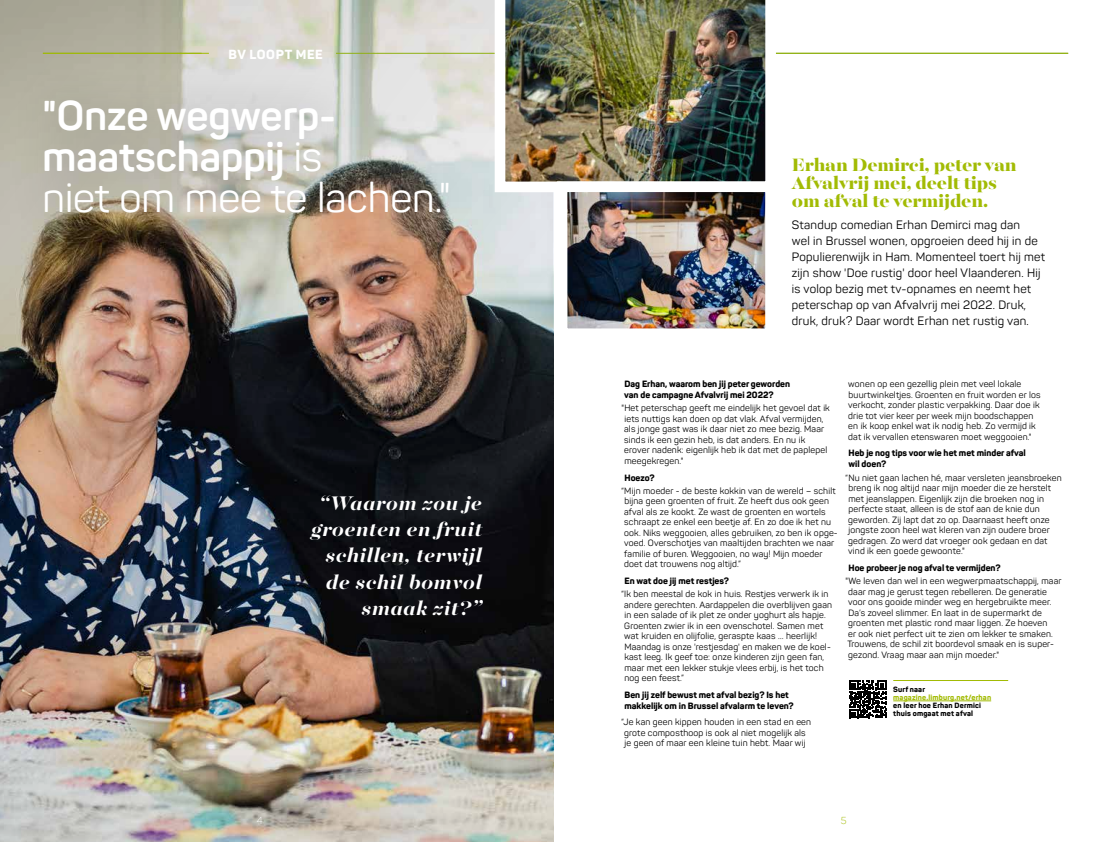
<style>
.page{position:relative;width:1106px;height:842px;background:#fff}
.page>*{position:absolute;margin:0;border:0;box-sizing:border-box;transform-origin:0 0}
.t1{font:700 41.1px/41px "Panton";color:#fff}
.t2{font:italic 700 21.9px/26.3px "Majesti Banner";letter-spacing:.02em;color:#fff;text-align:right}
.t3{font:800 20px/18px "Majesti Banner";letter-spacing:-.01em;color:#a2bb04}
.t4{font:800 13px "Panton";letter-spacing:.05em;color:#fff}
.t5{font:12px/16px "Panton";letter-spacing:.02em;color:#000}
.t6{font:300 10px "Panton";color:#fff}
.t7{font:300 10px "Panton";color:#a2bb04}
.t8{font:9px/10.5px "Panton";letter-spacing:.02em;color:#000}
.t9{font:800 9px/11px "Panton";color:#000}
.t10{font:800 7.5px/8px "Panton";letter-spacing:.02em;color:#000}
.t11{font:800 7.5px "Panton";letter-spacing:.02em;color:#a2bb04}
.s1{font-weight:400}
</style>
<div class="page">
<img style="left:0;top:0;width:553px;height:842px">
<hr style="left:43px;top:53px;width:166px;height:1px;background:#a2bb04">
<div style="left:5px;top:61px;width:482px;height:194px;background:#000;opacity:.27"></div>
<hr style="left:336px;top:53px;width:732px;height:1px;background:#8fb010">
<img style="left:494px;top:0;width:282px;height:192px">
<img style="left:569px;top:193px;width:195px;height:134px">
<div style="left:557px;top:181px;width:219px;height:158px;border:11px solid #fff"></div>
<hr style="left:893px;top:680px;width:115px;height:1px;background:#a2bb04">
<hr style="left:893px;top:701px;width:98px;height:1px;background:#a2bb04">
<svg style="left:849px;top:680px;width:38px;height:39px"></svg>
<svg style="left:849px;top:681px;width:37px;height:37px"></svg>
<h3 class="t4" style="left:228px;top:47px;width:96px">BV LOOPT MEE</h3>
<h1 class="t1" style="left:43px;top:95px;width:410px">"Onze wegwerp&shy;maatschappij <span class="s1">is<br>niet om mee te lachen."</span></h1>
<h2 class="t2" style="left:311px;top:491px;width:172px">“Waarom zou je groenten en fruit schillen, terwijl de schil bomvol smaak zit?”</h2>
<p class="t6" style="left:257px;top:814px;width:7px">4</p>
<h3 class="t3" style="left:792px;top:157px;width:226px">Erhan Demirci, peter van<br>Afvalvrij mei, deelt tips om afval te vermijden.</h3>
<p class="t5" style="left:792px;top:216px;width:254px">Standup comedian Erhan Demirci mag dan<br>wel in Brussel wonen, opgroeien deed hij in de Populierenwijk in Ham. Momenteel toert hij met zijn show 'Doe rustig' door heel Vlaanderen. Hij is volop bezig met tv-opnames en neemt het peterschap op van Afvalvrij mei 2022. Druk, druk, druk? Daar wordt Erhan net rustig van.</p>
<p class="t9" style="left:624px;top:378px;width:167px">Dag Erhan, waarom ben jij peter geworden van de campagne Afvalvrij mei 2022?</p>
<p class="t8" style="left:621px;top:403px;width:210px">"Het peterschap geeft me eindelijk het gevoel dat ik iets nuttigs kan doen op dat vlak. Afval vermijden, als jonge gast was ik daar niet zo mee bezig. Maar sinds ik een gezin heb, is dat anders. En nu ik erover nadenk: eigenlijk heb ik dat met de paplepel meegekregen."</p>
<p class="t9" style="left:624px;top:472px;width:32px">Hoezo?</p>
<p class="t8" style="left:624px;top:485px;width:215px;text-indent:-3px">“Mijn moeder - de beste kokkin van de wereld – schilt bijna geen groenten of fruit. Ze heeft dus ook geen afval als ze kookt. Ze wast de groenten en wortels schraapt ze enkel een beetje af. En zo doe ik het nu ook. Niks weggooien, alles gebruiken, zo ben ik opge&shy;voed. Overschotjes van maaltijden brachten we naar familie of buren. Weggooien, no way! Mijn moeder doet dat trouwens nog altijd.”</p>
<p class="t9" style="left:624px;top:575px;width:106px">En wat doe jij met restjes?</p>
<p class="t8" style="left:624px;top:589px;width:209px;text-indent:-3px">“Ik ben meestal de kok in huis. Restjes verwerk ik in andere gerechten. Aardappelen die overblijven gaan in een salade of ik plet ze onder yoghurt als hapje.<br>Groenten zwier ik in een ovenschotel. Samen met wat kruiden en olijfolie, geraspte kaas … heerlijk!<br>Maandag is onze 'restjesdag' en maken we de koel&shy;kast leeg. Ik geef toe: onze kinderen zijn geen fan, maar met een lekker stukje vlees erbij, is het toch nog een feest.”</p>
<p class="t9" style="left:624px;top:689px;width:171px">Ben jij zelf bewust met afval bezig? Is het makkelijk om in Brussel afvalarm te leven?</p>
<p class="t8" style="left:621px;top:717px;width:191px;text-align:center">“Je kan geen kippen houden in een stad en een grote composthoop is ook al niet mogelijk als je geen of maar een kleine tuin hebt. Maar wij</p>
<p class="t8" style="left:848px;top:379px;width:194px">wonen op een gezellig plein met veel lokale buurtwinkeltjes. Groenten en fruit worden er los verkocht, zonder plastic verpakking. Daar doe ik drie tot vier keer per week mijn boodschappen en ik koop enkel wat ik nodig heb. Zo vermijd ik dat ik vervallen etenswaren moet weggooien."</p>
<p class="t9" style="left:848px;top:447px;width:179px">Heb je nog tips voor wie het met minder afval wil doen?</p>
<p class="t8" style="left:848px;top:472px;width:215px;text-indent:-3px">“Nu niet gaan lachen hé, maar versleten jeansbroeken breng ik nog altijd naar mijn moeder die ze herstelt met jeanslappen. Eigenlijk zijn die broeken nog in perfecte staat, alleen is de stof aan de knie dun geworden. Zij lapt dat zo op. Daarnaast heeft onze jongste zoon heel wat kleren van zijn oudere broer gedragen. Zo werd dat vroeger ook gedaan en dat vind ik een goede gewoonte."</p>
<p class="t9" style="left:848px;top:562px;width:153px">Hoe probeer je nog afval te vermijden?</p>
<p class="t8" style="left:845px;top:576px;width:217px">"We leven dan wel in een wegwerpmaatschappij, maar daar mag je gerust tegen rebelleren. De generatie voor ons gooide minder weg en hergebruikte meer.<br>Da’s zoveel slimmer. En laat in de supermarkt de groenten met plastic rond maar liggen. Ze hoeven<br>er ook niet perfect uit te zien om lekker te smaken.<br>Trouwens, de schil zit boordevol smaak en is super&shy;gezond. Vraag maar aan mijn moeder."</p>
<p class="t10" style="left:893px;top:685px;width:33px">Surf naar</p>
<p class="t11" style="left:893px;top:693px;width:99px">magazine.limburg.net/erhan</p>
<p class="t10" style="left:893px;top:701px;width:89px">en leer hoe Erhan Dermici thuis omgaat met afval</p>
<p class="t7" style="left:840px;top:814px;width:7px">5</p>
</div>
